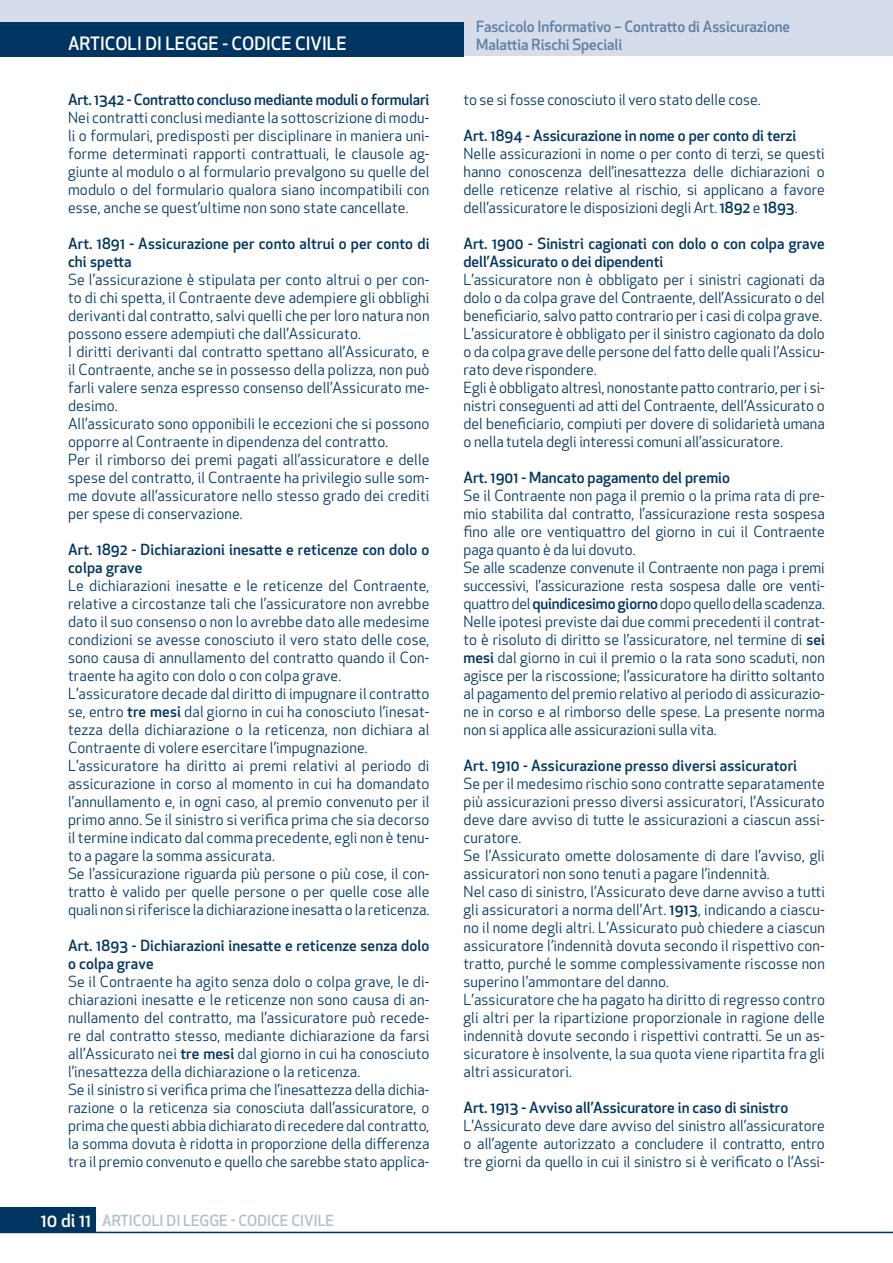
<style>
.page{position:relative;width:893px;height:1263px;background:#fff}
.page>*{position:absolute;margin:0;border:0;box-sizing:border-box;transform-origin:0 0}
.t1{font:500 18px "Apex New";color:#fff}
.t2{font:15px/18px "Apex New";letter-spacing:.01em;color:#003562}
.t3{font:500 15px/18px "Apex New";color:#003562}
.t4{font:500 15px/18px "Apex New";letter-spacing:-.005em;color:#5e7fa5}
.t5{font:500 15px "Apex New";color:#b1bfd5}
.s1{font-weight:500}
</style>
<div class="page">
<div style="left:0;top:0;width:893px;height:56px;background:#d6dce9"></div>
<div style="left:0;top:1208px;width:96px;height:25px;background:#003562"></div>
<hr style="left:0;top:1232px;width:893px;height:1px;background:#003562">
<div style="left:0;top:23px;width:463px;height:34px;background:#003562"></div>
<p class="t1" style="left:68px;top:32px;width:280px">ARTICOLI DI LEGGE - CODICE CIVILE</p>
<p class="t3" style="left:68px;top:90px;width:363px">Art. 1342 - Contratto concluso mediante moduli o formulari</p>
<p class="t2" style="left:68px;top:108px;width:363px;text-align:justify">Nei contratti conclusi mediante la sottoscrizione di modu&shy;li o formulari, predisposti per disciplinare in maniera uni&shy;forme determinati rapporti contrattuali, le clausole ag&shy;giunte al modulo o al formulario prevalgono su quelle del modulo o del formulario qualora siano incompatibili con esse, anche se quest’ultime non sono state cancellate.</p>
<p class="t3" style="left:68px;top:234px;width:363px">Art. 1891 - Assicurazione per conto altrui o per conto di chi spetta</p>
<p class="t2" style="left:68px;top:270px;width:363px">Se l’assicurazione è stipulata per conto altrui o per con&shy;to di chi spetta, il Contraente deve adempiere gli obblighi derivanti dal contratto, salvi quelli che per loro natura non possono essere adempiuti che dall’Assicurato.<br>I diritti derivanti dal contratto spettano all’Assicurato, e il Contraente, anche se in possesso della polizza, non può farli valere senza espresso consenso dell’Assicurato me&shy;desimo.<br>All’assicurato sono opponibili le eccezioni che si possono opporre al Contraente in dipendenza del contratto.<br>Per il rimborso dei premi pagati all’assicuratore e delle spese del contratto, il Contraente ha privilegio sulle som&shy;me dovute all’assicuratore nello stesso grado dei crediti per spese di conservazione.</p>
<p class="t3" style="left:68px;top:540px;width:363px">Art. 1892 - Dichiarazioni inesatte e reticenze con dolo o colpa grave</p>
<p class="t2" style="left:68px;top:576px;width:363px">Le dichiarazioni inesatte e le reticenze del Contraente, relative a circostanze tali che l’assicuratore non avrebbe dato il suo consenso o non lo avrebbe dato alle medesime condizioni se avesse conosciuto il vero stato delle cose, sono causa di annullamento del contratto quando il Con&shy;traente ha agito con dolo o con colpa grave.<br>L’assicuratore decade dal diritto di impugnare il contratto se, entro <span class="s1">tre mesi</span> dal giorno in cui ha conosciuto l’inesat&shy;tezza della dichiarazione o la reticenza, non dichiara al Contraente di volere esercitare l’impugnazione.<br>L’assicuratore ha diritto ai premi relativi al periodo di assicurazione in corso al momento in cui ha domandato l’annullamento e, in ogni caso, al premio convenuto per il primo anno. Se il sinistro si verifica prima che sia decorso il termine indicato dal comma precedente, egli non è tenu&shy;to a pagare la somma assicurata.<br>Se l’assicurazione riguarda più persone o più cose, il con&shy;tratto è valido per quelle persone o per quelle cose alle quali non si riferisce la dichiarazione inesatta o la reticenza.</p>
<p class="t3" style="left:68px;top:936px;width:363px">Art. 1893 - Dichiarazioni inesatte e reticenze senza dolo o colpa grave</p>
<p class="t2" style="left:68px;top:972px;width:363px">Se il Contraente ha agito senza dolo o colpa grave, le di&shy;chiarazioni inesatte e le reticenze non sono causa di an&shy;nullamento del contratto, ma l’assicuratore può recede&shy;re dal contratto stesso, mediante dichiarazione da farsi all’Assicurato nei <span class="s1">tre mesi</span> dal giorno in cui ha conosciuto l’inesattezza della dichiarazione o la reticenza.<br>Se il sinistro si verifica prima che l’inesattezza della dichia&shy;razione o la reticenza sia conosciuta dall’assicuratore, o prima che questi abbia dichiarato di recedere dal contratto, la somma dovuta è ridotta in proporzione della differenza tra il premio convenuto e quello che sarebbe stato applica-</p>
<p class="t1" style="left:41px;top:1208px;width:52px">10 di 11</p>
<p class="t5" style="left:102px;top:1210px;width:234px">ARTICOLI DI LEGGE - CODICE CIVILE</p>
<p class="t4" style="left:476px;top:17px;width:315px">Fascicolo Informativo – Contratto di Assicurazione<br>Malattia Rischi Speciali</p>
<p class="t2" style="left:463px;top:90px;width:299px">to se si fosse conosciuto il vero stato delle cose.</p>
<p class="t3" style="left:463px;top:126px;width:334px">Art. 1894 - Assicurazione in nome o per conto di terzi</p>
<p class="t2" style="left:463px;top:144px;width:363px;text-align:justify">Nelle assicurazioni in nome o per conto di terzi, se questi hanno conoscenza dell’inesattezza delle dichiarazioni o delle reticenze relative al rischio, si applicano a favore dell’assicuratore le disposizioni degli Art. <span class="s1">1892</span> e <span class="s1">1893</span>.</p>
<p class="t3" style="left:463px;top:234px;width:363px">Art. 1900 - Sinistri cagionati con dolo o con colpa grave dell’Assicurato o dei dipendenti</p>
<p class="t2" style="left:463px;top:270px;width:363px">L’assicuratore non è obbligato per i sinistri cagionati da dolo o da colpa grave del Contraente, dell’Assicurato o del beneficiario, salvo patto contrario per i casi di colpa grave.<br>L’assicuratore è obbligato per il sinistro cagionato da dolo o da colpa grave delle persone del fatto delle quali l’Assicu&shy;rato deve rispondere.<br>Egli è obbligato altresì, nonostante patto contrario, per i si&shy;nistri conseguenti ad atti del Contraente, dell’Assicurato o del beneficiario, compiuti per dovere di solidarietà umana o nella tutela degli interessi comuni all’assicuratore.</p>
<p class="t3" style="left:463px;top:468px;width:268px">Art. 1901 - Mancato pagamento del premio</p>
<p class="t2" style="left:463px;top:486px;width:363px">Se il Contraente non paga il premio o la prima rata di pre&shy;mio stabilita dal contratto, l’assicurazione resta sospesa fino alle ore ventiquattro del giorno in cui il Contraente paga quanto è da lui dovuto.<br>Se alle scadenze convenute il Contraente non paga i premi successivi, l’assicurazione resta sospesa dalle ore venti&shy;quattro del <span class="s1">quindicesimo giorno</span> dopo quello della scadenza.<br>Nelle ipotesi previste dai due commi precedenti il contrat&shy;to è risoluto di diritto se l’assicuratore, nel termine di <span class="s1">sei mesi</span> dal giorno in cui il premio o la rata sono scaduti, non agisce per la riscossione; l’assicuratore ha diritto soltanto al pagamento del premio relativo al periodo di assicurazio&shy;ne in corso e al rimborso delle spese. La presente norma non si applica alle assicurazioni sulla vita.</p>
<p class="t3" style="left:463px;top:756px;width:335px">Art. 1910 - Assicurazione presso diversi assicuratori</p>
<p class="t2" style="left:463px;top:774px;width:363px">Se per il medesimo rischio sono contratte separatamente più assicurazioni presso diversi assicuratori, l’Assicurato deve dare avviso di tutte le assicurazioni a ciascun assi&shy;curatore.<br>Se l’Assicurato omette dolosamente di dare l’avviso, gli assicuratori non sono tenuti a pagare l’indennità.<br>Nel caso di sinistro, l’Assicurato deve darne avviso a tutti gli assicuratori a norma dell’Art. <span class="s1">1913</span>, indicando a ciascu&shy;no il nome degli altri. L’Assicurato può chiedere a ciascun assicuratore l’indennità dovuta secondo il rispettivo con&shy;tratto, purché le somme complessivamente riscosse non superino l’ammontare del danno.<br>L’assicuratore che ha pagato ha diritto di regresso contro gli altri per la ripartizione proporzionale in ragione delle indennità dovute secondo i rispettivi contratti. Se un as&shy;sicuratore è insolvente, la sua quota viene ripartita fra gli altri assicuratori.</p>
<p class="t3" style="left:463px;top:1098px;width:326px">Art. 1913 - Avviso all’Assicuratore in caso di sinistro</p>
<p class="t2" style="left:463px;top:1116px;width:363px;text-align:justify">L’Assicurato deve dare avviso del sinistro all’assicuratore o all’agente autorizzato a concludere il contratto, entro tre giorni da quello in cui il sinistro si è verificato o l’Assi-</p>
</div>
